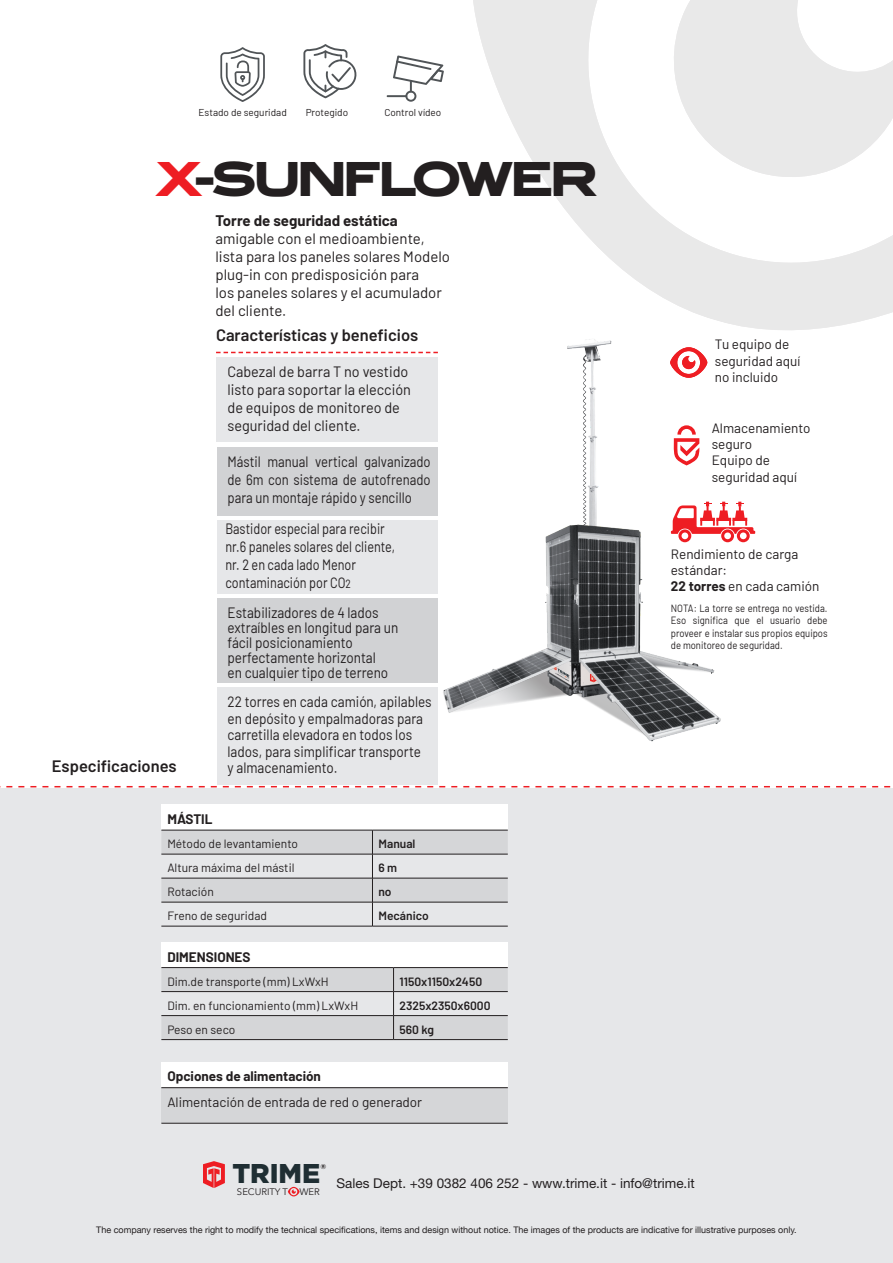
<style>
.page{position:relative;width:893px;height:1263px;background:#fff}
.page>*{position:absolute;margin:0;border:0;box-sizing:border-box;transform-origin:0 0}
.t1{font:800 48.6px "Ronsard Crystal";color:#231f20}
.t2{font:600 16.5px "Barlow";color:#231f20}
.t3{font:15px/15px "Barlow";color:#231f20;scale:.9 1}
.t4{font:15px/18px "Barlow";color:#231f20}
.t5{font:15px/18px "Barlow";color:#231f20;scale:.84 1}
.t6{font:15px/18px "Barlow";color:#231f20;scale:.96 1}
.t7{font:15px/18px "Barlow";color:#231f20;text-align:justify;scale:.87 1}
.t8{font:700 15px "Barlow";color:#231f20}
.t9{font:13.5px/16.2px "Barlow";color:#231f20}
.t10{font:13.5px "Helvetica Neue";color:#231f20}
.t11{font:700 13.5px "Barlow";color:#231f20}
.t12{font:12px "Barlow";color:#231f20}
.t13{font:600 12px "Barlow";color:#231f20}
.t14{font:10.5px/12.6px "Barlow";color:#231f20;text-align:justify;scale:.9 1}
.t15{font:10.05px "Barlow";color:#231f20}
.t16{font:9.45px "Avenir Next";color:#231f20}
.t17{font:9px "Helvetica Neue";color:#231f20}
.t18{font:900 7.05px "Gotham";color:#231f20}
.s1{color:#ee1d23}
.s2{font-size:12px}
.s3{font-weight:700}
</style>
<div class="page">
<div style="left:0;top:789px;width:893px;height:474px;background:#e6e7e9"></div>
<div style="left:216px;top:357px;width:222px;height:85px;background:#e6e7e9"></div>
<svg style="left:216px;top:352px;width:211px;height:1px"></svg>
<div style="left:217px;top:447px;width:221px;height:69px;background:#d1d2d4"></div>
<div style="left:217px;top:520px;width:221px;height:74px;background:#e6e7e9"></div>
<svg style="left:0;top:786px;width:891px;height:1px"></svg>
<div style="left:161px;top:805px;width:347px;height:25px;background:#fff"></div>
<svg style="left:161px;top:830px;width:347px;height:96px"></svg>
<hr style="left:161px;top:926px;width:211px;height:1px;background:#231f20">
<hr style="left:372px;top:926px;width:136px;height:1px;background:#231f20">
<div style="left:161px;top:942px;width:347px;height:25px;background:#fff"></div>
<svg style="left:161px;top:967px;width:347px;height:72px"></svg>
<hr style="left:161px;top:1039px;width:233px;height:1px;background:#231f20">
<hr style="left:394px;top:1039px;width:114px;height:1px;background:#231f20">
<svg style="left:220px;top:47px;width:45px;height:55px"></svg>
<svg style="left:303px;top:44px;width:54px;height:54px"></svg>
<hr style="left:387px;top:95px;width:20px;height:2px;background:#505457">
<svg style="left:393px;top:56px;width:51px;height:46px"></svg>
<div style="left:217px;top:598px;width:221px;height:84px;background:#d1d2d4"></div>
<img style="left:427px;top:351px;width:317px;height:391px">
<div style="left:217px;top:687px;width:221px;height:97px;background:#e6e7e9"></div>
<div style="left:161px;top:1062px;width:347px;height:26px;background:#fff"></div>
<div style="left:161px;top:1088px;width:347px;height:35px;background:#d5d6d8"></div>
<hr style="left:161px;top:1087px;width:347px;height:1px;background:#231f20">
<hr style="left:161px;top:1123px;width:347px;height:1px;background:#231f20">
<svg style="left:203px;top:1161px;width:22px;height:27px"></svg>
<svg style="left:288px;top:1187px;width:12px;height:9px"></svg>
<svg style="left:459px;top:0;width:434px;height:371px"></svg>
<svg style="left:671px;top:502px;width:84px;height:40px"></svg>
<svg style="left:670px;top:347px;width:37px;height:31px"></svg>
<svg style="left:674px;top:425px;width:25px;height:40px"></svg>
<p class="t15" style="left:199px;top:105px;width:90px">Estado de seguridad</p>
<p class="t15" style="left:306px;top:105px;width:44px">Protegido</p>
<p class="t15" style="left:384px;top:105px;width:58px">Control vídeo</p>
<h1 class="t1" style="left:156px;top:149px;width:442px"><span class="s1">X</span>-SUNFLOWER</h1>
<p class="t8" style="left:215px;top:209px;width:184px">Torre de seguridad estática</p>
<p class="t4" style="left:215px;top:228px;width:236px">amigable con el medioambiente, lista para los paneles solares Modelo plug-in con predisposición para<br>los paneles solares y el acumulador del cliente.</p>
<p class="t2" style="left:216px;top:322px;width:204px">Características y beneficios</p>
<p class="t6" style="left:227px;top:362px;width:192px">Cabezal de barra T no vestido listo para soportar la elección de equipos de monitoreo de seguridad del cliente.</p>
<p class="t7" style="left:227px;top:451px;width:235px">Mástil manual vertical galvanizado de 6m con sistema de autofrenado para un montaje rápido y sencillo</p>
<p class="t5" style="left:225px;top:518px;width:204px">Bastidor especial para recibir nr.6 paneles solares del cliente, nr. 2 en cada lado Menor contaminación por CO<span class="s2">2</span></p>
<p class="t3" style="left:227px;top:604px;width:191px">Estabilizadores de 4 lados extraíbles en longitud para un fácil posicionamiento perfectamente horizontal<br>en cualquier tipo de terreno</p>
<p class="t3" style="left:227px;top:692px;width:228px;line-height:16.5px">22 torres en cada camión, apilables en depósito y empalmadoras para carretilla elevadora en todos los lados, para simplificar transporte<br>y almacenamiento.</p>
<p class="t2" style="left:52px;top:754px;width:126px">Especificaciones</p>
<p class="t11" style="left:167px;top:809px;width:47px">MÁSTIL</p>
<p class="t12" style="left:167px;top:835px;width:132px">Método de levantamiento</p>
<p class="t13" style="left:378px;top:835px;width:38px">Manual</p>
<p class="t12" style="left:167px;top:859px;width:129px">Altura máxima del mástil</p>
<p class="t13" style="left:378px;top:859px;width:20px">6 m</p>
<p class="t12" style="left:167px;top:883px;width:48px">Rotación</p>
<p class="t13" style="left:378px;top:883px;width:15px">no</p>
<p class="t12" style="left:167px;top:907px;width:101px">Freno de seguridad</p>
<p class="t13" style="left:378px;top:907px;width:52px">Mecánico</p>
<p class="t11" style="left:167px;top:947px;width:85px">DIMENSIONES</p>
<p class="t12" style="left:167px;top:972px;width:163px">Dim.de transporte (mm) LxWxH</p>
<p class="t13" style="left:400px;top:972px;width:84px">1150x1150x2450</p>
<p class="t12" style="left:167px;top:996px;width:192px">Dim. en funcionamiento (mm) LxWxH</p>
<p class="t13" style="left:400px;top:996px;width:93px">2325x2350x6000</p>
<p class="t12" style="left:167px;top:1020px;width:70px">Peso en seco</p>
<p class="t13" style="left:400px;top:1020px;width:36px">560 kg</p>
<p class="t11" style="left:167px;top:1066px;width:155px">Opciones de alimentación</p>
<p class="t9" style="left:167px;top:1093px;width:256px">Alimentación de entrada de red o generador</p>
<p class="t9" style="left:715px;top:335px;width:87px">Tu equipo de seguridad aquí no incluido</p>
<p class="t9" style="left:712px;top:419px;width:100px">Almacenamiento seguro<br>Equipo de seguridad aquí</p>
<p class="t9" style="left:671px;top:545px;width:150px">Rendimiento de carga estándar:<br><span class="s3">22 torres</span> en cada camión</p>
<p class="t14" style="left:671px;top:601px;width:176px">NOTA: La torre se entrega no vestida.<br>Eso significa que el usuario debe proveer e instalar sus propios equipos de monitoreo de seguridad.</p>
<p class="t18" style="left:320px;top:1162px;width:7px">®</p>
<p class="t10" style="left:232px;top:1175px;width:464px"><sup>TRIME</sup> Sales Dept. +39 0382 406 252 - www.trime.it - info@trime.it</p>
<p class="t16" style="left:237px;top:1184px;width:84px">SECURITY T WER</p>
<p class="t17" style="left:96px;top:1223px;width:702px">The company reserves the right to modify the technical specifications, items and design without notice. The images of the products are indicative for illustrative purposes only.</p>
</div>
